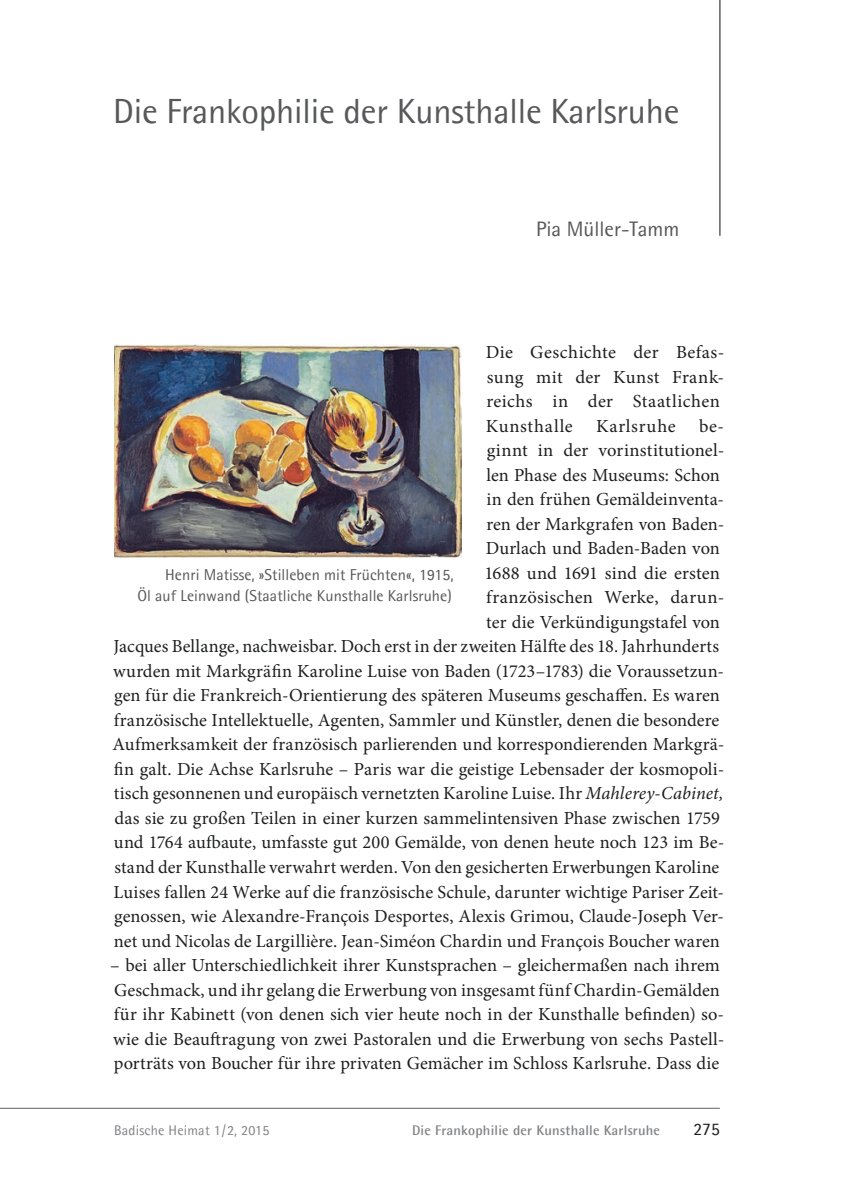
<style>
.page{position:relative;width:844px;height:1191px;background:#fff}
.page>*{position:absolute;margin:0;border:0;box-sizing:border-box;transform-origin:0 0}
.t1{font:35px "Agfa Rotis Semisans";letter-spacing:-.005em;color:#57585a}
.t2{font:21px "Agfa Rotis Semisans";color:#57585a}
.t3{font:18.38px/24.5px "Minion Pro";color:#1d1e1f;text-align:right}
.t4{font:18.38px/24.5px "Minion Pro";letter-spacing:.02em;color:#1d1e1f}
.t5{font:18.38px "Minion Pro";letter-spacing:.04em;color:#1d1e1f}
.t6{font:17.5px "Agfa Rotis Semisans";color:#1d1e1f}
.t7{font:15.75px/20.1px "Agfa Rotis Semisans";letter-spacing:.005em;color:#57585a;text-align:right}
.t8{font:700 14px "Agfa Rotis Semisans";letter-spacing:.015em;color:#808285}
.t9{font:14px "Agfa Rotis Semisans";letter-spacing:.015em;color:#808285}
.s1{font-style:italic}
</style>
<div class="page">
<hr style="left:0;top:1108px;width:719px;height:1px;background:#636366">
<hr style="left:718px;top:0;width:2px;height:236px;background:#757679">
<img style="left:114px;top:345px;width:347px;height:212px">
<p class="t1" style="left:113px;top:91px;width:568px">Die Frankophilie der Kunsthalle Karlsruhe</p>
<p class="t2" style="left:536px;top:216px;width:145px">Pia Müller-Tamm</p>
<p class="t4" style="left:485px;top:342px;width:240px">Die Geschichte der Befas&shy;sung mit der Kunst Frank&shy;reichs in der Staatlichen<br>Kunsthalle</p>
<p class="t3" style="left:113px;top:415px;width:613px">be-<br>ginnt in der vorinstitutionel-<br>len Phase des Museums: Schon<br>in den frühen Gemäldeinventa-<br>ren der Markgrafen von Baden-<br>Durlach und Baden-Baden von<br>1688 und 1691 sind die ersten<br>französischen Werke, darun-<br>ter die Verkündigungstafel von<br>Jacques Bellange, nachweisbar. Doch erst in der zweiten Hälfte des 18. Jahrhunderts wurden mit Markgräfin Karoline Luise von Baden (1723–1783) die Voraussetzun&shy;gen für die Frankreich-Orientierung des späteren Museums geschaffen. Es waren französische Intellektuelle, Agenten, Sammler und Künstler, denen die besondere Aufmerksamkeit der französisch parlierenden und korrespondierenden Markgrä&shy;fin galt. Die Achse Karlsruhe – Paris war die geistige Lebensader der kosmopoli&shy;tisch gesonnenen und europäisch vernetzten Karoline Luise. Ihr <span class="s1">Mahlerey-Cabinet, </span>das sie zu großen Teilen in einer kurzen sammelintensiven Phase zwischen 1759 und 1764 aufbaute, umfasste gut 200 Gemälde, von denen heute noch 123 im Be&shy;stand der Kunsthalle verwahrt werden. Von den gesicherten Erwerbungen Karoline Luises fallen 24 Werke auf die französische Schule, darunter wichtige Pariser Zeit&shy;genossen, wie Alexandre-François Desportes, Alexis Grimou, Claude-Joseph Ver&shy;net und Nicolas de Largillière. Jean-Siméon Chardin und François Boucher waren</p>
<p class="t3" style="left:110px;top:954px;width:615px;text-align:left">– bei aller Unterschiedlichkeit ihrer Kunstsprachen – gleichermaßen nach ihrem Geschmack, und ihr gelang die Erwerbung von insgesamt fünf Chardin-Gemälden für ihr Kabinett (von denen sich vier heute noch in der Kunsthalle befinden) so&shy;wie die Beauftragung von zwei Pastoralen und die Erwerbung von sechs Pastell&shy;porträts von Boucher für ihre privaten Gemächer im Schloss Karlsruhe. Dass die</p>
<p class="t5" style="left:596px;top:418px;width:81px">Karlsruhe</p>
<p class="t7" style="left:137px;top:565px;width:317px">Henri Matisse, »Stilleben mit Früchten«, 1915,<br>Öl auf Leinwand (Staatliche Kunsthalle Karlsruhe)</p>
<p class="t9" style="left:114px;top:1121px;width:157px">Badische Heimat 1 / 2, 2015</p>
<p class="t8" style="left:412px;top:1121px;width:249px">Die Frankophilie der Kunsthalle Karlsruhe</p>
<p class="t6" style="left:693px;top:1118px;width:28px">275</p>
</div>
